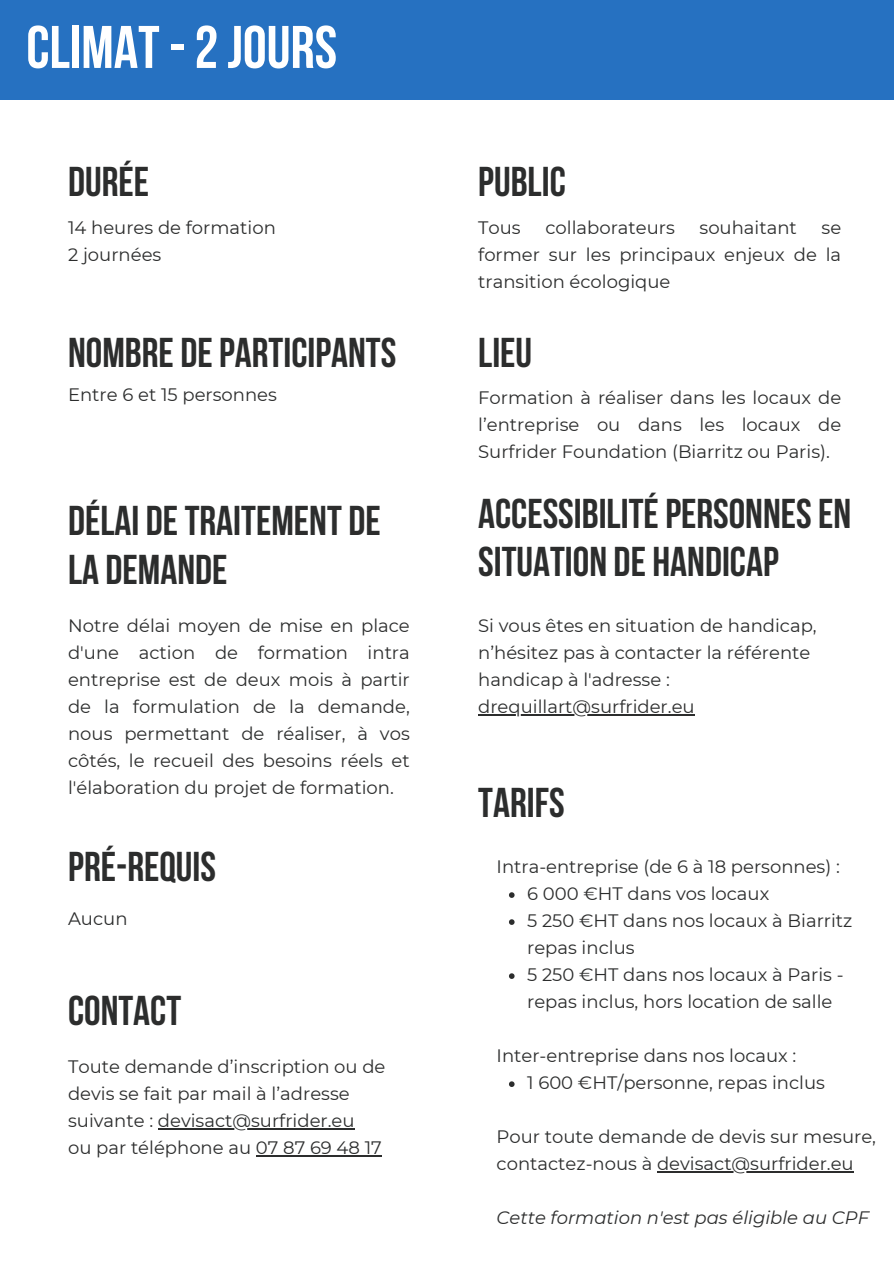
<style>
.page{position:relative;width:894px;height:1264px;background:#fff}
.page>*{position:absolute;margin:0;border:0;box-sizing:border-box;transform-origin:0 0}
.t1{font:700 60px "Bebas Neue";color:#fff}
.t2{font:700 41.7px/48.4px "Bebas Neue";color:#2c2d2d}
.t3{font:18px/27px "Montserrat";color:#2c2d2d}
.t4{font:italic 18px "Montserrat";color:#2c2d2d}
</style>
<div class="page">
<div style="left:0;top:0;width:893px;height:100px;background:#2671c1"></div>
<svg style="left:509px;top:892px;width:5px;height:5px"></svg>
<svg style="left:509px;top:919px;width:5px;height:5px"></svg>
<svg style="left:509px;top:973px;width:5px;height:5px"></svg>
<svg style="left:509px;top:1081px;width:5px;height:5px"></svg>
<hr style="left:657px;top:1171px;width:196px;height:1px;background:#2c2d2d">
<hr style="left:158px;top:1128px;width:196px;height:1px;background:#2c2d2d">
<hr style="left:256px;top:1155px;width:126px;height:1px;background:#2c2d2d">
<hr style="left:478px;top:714px;width:216px;height:1px;background:#2c2d2d">
<h1 class="t1" style="left:26px;top:23px;width:312px">CLIMAT-2JOURS</h1>
<h2 class="t2" style="left:68px;top:161px;width:82px">DURÉE</h2>
<h2 class="t3" style="left:68px;top:214px;width:209px">14 heures de formation</h2>
<p class="t3" style="left:68px;top:241px;width:95px">2 journées</p>
<p class="t2" style="left:478px;top:161px;width:89px">PUBLIC</p>
<p class="t3" style="left:478px;top:214px;width:44px">Tous</p>
<p class="t3" style="left:545px;top:214px;width:131px">collaborateurs</p>
<p class="t3" style="left:699px;top:214px;width:99px">souhaitant</p>
<p class="t3" style="left:478px;top:214px;width:364px;text-align:justify;text-indent:343px">se former sur les principaux enjeux de la transition écologique</p>
<p class="t2" style="left:68px;top:333px;width:329px">NOMBRE DEPARTICIPANTS</p>
<h2 class="t2" style="left:478px;top:333px;width:55px">LIEU</h2>
<h2 class="t3" style="left:68px;top:381px;width:210px">Entre 6 et 15 personnes</h2>
<h2 class="t3" style="left:478px;top:384px;width:364px;text-align:justify">Formation à réaliser dans les locaux de l’entreprise ou dans les locaux de Surfrider Foundation (Biarritz ou Paris).</h2>
<p class="t2" style="left:68px;top:501px;width:314px">DÉLAI DETRAITEMENT DE<br>LA DEMANDE</p>
<p class="t3" style="left:68px;top:612px;width:343px;text-align:justify">Notre délai moyen de mise en place d'une action de formation intra entreprise est de deux mois à partir de la formulation de la demande, nous permettant de réaliser, à vos côtés, le recueil des besoins réels et l'élaboration du projet de formation.</p>
<h2 class="t2" style="left:68px;top:846px;width:149px">PRÉ-REQUIS</h2>
<p class="t3" style="left:68px;top:904px;width:61px">Aucun</p>
<p class="t2" style="left:68px;top:990px;width:115px">CONTACT</p>
<h2 class="t3" style="left:68px;top:1053px;width:319px">Toute demande d’inscription ou de devis se fait par mail à l’adresse suivante : devisact@surfrider.eu</h2>
<p class="t3" style="left:68px;top:1134px;width:315px">ou par téléphone au 07 87 69 48 17</p>
<p class="t2" style="left:478px;top:493px;width:374px">ACCESSIBILITÉPERSONNESEN<br>SITUATION DE HANDICAP</p>
<p class="t3" style="left:478px;top:612px;width:340px">Si vous êtes en situation de handicap, n’hésitez pas à contacter la référente handicap à l'adresse :</p>
<p class="t3" style="left:478px;top:693px;width:218px">drequillart@surfrider.eu</p>
<p class="t2" style="left:478px;top:782px;width:88px">TARIFS</p>
<p class="t3" style="left:496px;top:853px;width:345px">Intra-entreprise (de 6 à 18 personnes) :</p>
<h2 class="t3" style="left:527px;top:880px;width:243px">6 000 €HT dans vos locaux</h2>
<h2 class="t3" style="left:527px;top:907px;width:327px">5 250 €HT dans nos locaux à Biarritz repas inclus</h2>
<p class="t3" style="left:527px;top:961px;width:318px">5 250 €HT dans nos locaux à Paris - repas inclus, hors location de salle</p>
<p class="t3" style="left:496px;top:1042px;width:301px">Inter-entreprise dans nos locaux :</p>
<p class="t3" style="left:527px;top:1069px;width:299px">1 600 €HT/personne, repas inclus</p>
<p class="t3" style="left:496px;top:1123px;width:381px">Pour toute demande de devis sur mesure, contactez-nous à devisact@surfrider.eu</p>
<p class="t4" style="left:496px;top:1206px;width:374px">Cette formation n'est pas éligible au CPF</p>
</div>
